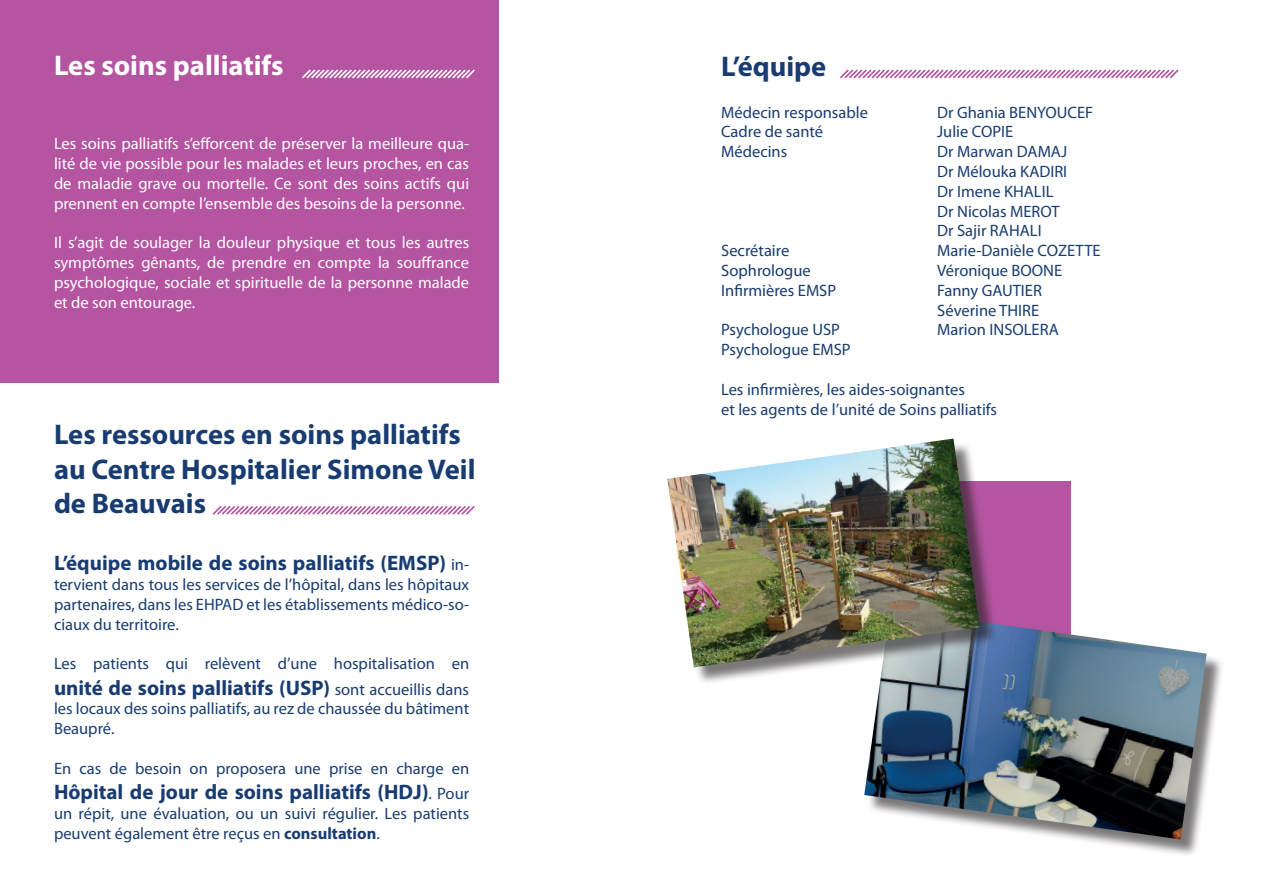
<style>
.page{position:relative;width:1263px;height:893px;background:#fff}
.page>*{position:absolute;margin:0;border:0;box-sizing:border-box;transform-origin:0 0}
.t1{font:700 28.5px/34.5px "Myriad Pro";color:#183c71}
.t2{font:700 28.5px "Myriad Pro";color:#fff}
.t3{font:700 21px "Myriad Pro";color:#183c71}
.t4{font:16.5px/19.8px "Myriad Pro";color:#183c71}
.t5{font:16.5px/19.8px "Myriad Pro";color:#fff;text-align:justify}
.s1{font-weight:400;font-size:16.5px}
.s2{font-weight:700}
</style>
<div class="page">
<div style="left:900px;top:482px;width:170px;height:170px;background:#b554a1"></div>
<div style="left:0;top:0;width:499px;height:383px;background:#b554a1"></div>
<svg style="left:212px;top:506px;width:263px;height:9px"></svg>
<svg style="left:302px;top:69px;width:173px;height:10px"></svg>
<svg style="left:840px;top:69px;width:339px;height:10px"></svg>
<div style="left:867px;top:612px;width:358px;height:246px;background:#231f20;opacity:.6"></div>
<img style="left:864px;top:609px;width:343px;height:230px">
<div style="left:670px;top:441px;width:328px;height:244px;background:#231f20;opacity:.6"></div>
<img style="left:667px;top:439px;width:313px;height:228px">
<p class="t2" style="left:54px;top:47px;width:231px">Les soins palliatifs</p>
<p class="t5" style="left:54px;top:133px;width:417px">Les soins palliatifs s’efforcent de préserver la meilleure qua&shy;lité de vie possible pour les malades et leurs proches, en cas de maladie grave ou mortelle. Ce sont des soins actifs qui prennent en compte l’ensemble des besoins de la personne.</p>
<p class="t5" style="left:54px;top:232px;width:417px">Il s’agit de soulager la douleur physique et tous les autres symptômes gênants, de prendre en compte la souffrance psychologique, sociale et spirituelle de la personne malade et de son entourage.</p>
<p class="t1" style="left:54px;top:417px;width:423px">Les ressources en soins palliatifs au Centre Hospitalier Simone Veil de Beauvais</p>
<p class="t3" style="left:54px;top:550px;width:417px">L’équipe mobile de soins palliatifs (EMSP) <span class="s1">in-</span></p>
<p class="t4" style="left:54px;top:574px;width:417px;text-align:justify">tervient dans tous les services de l’hôpital, dans les hôpitaux partenaires, dans les EHPAD et les établissements médico-so&shy;ciaux du territoire.</p>
<p class="t4" style="left:54px;top:654px;width:417px">Les patients qui relèvent d’une hospitalisation en</p>
<p class="t3" style="left:54px;top:674px;width:417px">unité de soins palliatifs (USP) <span class="s1">sont accueillis dans</span></p>
<p class="t4" style="left:54px;top:699px;width:417px">les locaux des soins palliatifs, au rez de chaussée du bâtiment<br>Beaupré.</p>
<p class="t4" style="left:54px;top:758px;width:417px">En cas de besoin on proposera une prise en charge en</p>
<p class="t3" style="left:54px;top:778px;width:417px">Hôpital de jour de soins palliatifs (HDJ)<span class="s1">. Pour</span></p>
<p class="t4" style="left:54px;top:803px;width:417px">un répit, une évaluation, ou un suivi régulier. Les patients peuvent également être reçus en <span class="s2">consultation</span>.</p>
<p class="t1" style="left:721px;top:48px;width:107px">L’équipe</p>
<p class="t4" style="left:721px;top:102px;width:148px">Médecin responsable</p>
<p class="t4" style="left:937px;top:102px;width:158px">Dr Ghania BENYOUCEF</p>
<p class="t4" style="left:721px;top:122px;width:103px">Cadre de santé</p>
<p class="t4" style="left:937px;top:122px;width:78px">Julie COPIE</p>
<p class="t4" style="left:721px;top:142px;width:68px">Médecins</p>
<p class="t4" style="left:937px;top:142px;width:132px">Dr Marwan DAMAJ</p>
<p class="t4" style="left:937px;top:161px;width:132px">Dr Mélouka KADIRI</p>
<p class="t4" style="left:937px;top:181px;width:118px">Dr Imene KHALIL</p>
<p class="t4" style="left:937px;top:201px;width:124px">Dr Nicolas MEROT</p>
<p class="t4" style="left:937px;top:221px;width:106px">Dr Sajir RAHALI</p>
<p class="t4" style="left:721px;top:241px;width:70px">Secrétaire</p>
<p class="t4" style="left:937px;top:241px;width:165px">Marie-Danièle COZETTE</p>
<p class="t4" style="left:721px;top:260px;width:91px">Sophrologue</p>
<p class="t4" style="left:937px;top:260px;width:127px">Véronique BOONE</p>
<p class="t4" style="left:721px;top:280px;width:117px">Infirmières EMSP</p>
<p class="t4" style="left:937px;top:280px;width:106px">Fanny GAUTIER</p>
<p class="t4" style="left:937px;top:300px;width:104px">Séverine THIRE</p>
<p class="t4" style="left:721px;top:320px;width:120px">Psychologue USP</p>
<p class="t4" style="left:937px;top:320px;width:123px">Marion INSOLERA</p>
<p class="t4" style="left:721px;top:340px;width:131px">Psychologue EMSP</p>
<p class="t4" style="left:721px;top:379px;width:245px">Les infirmières, les aides-soignantes</p>
<p class="t4" style="left:721px;top:399px;width:277px">et les agents de l’unité de Soins palliatifs</p>
</div>
